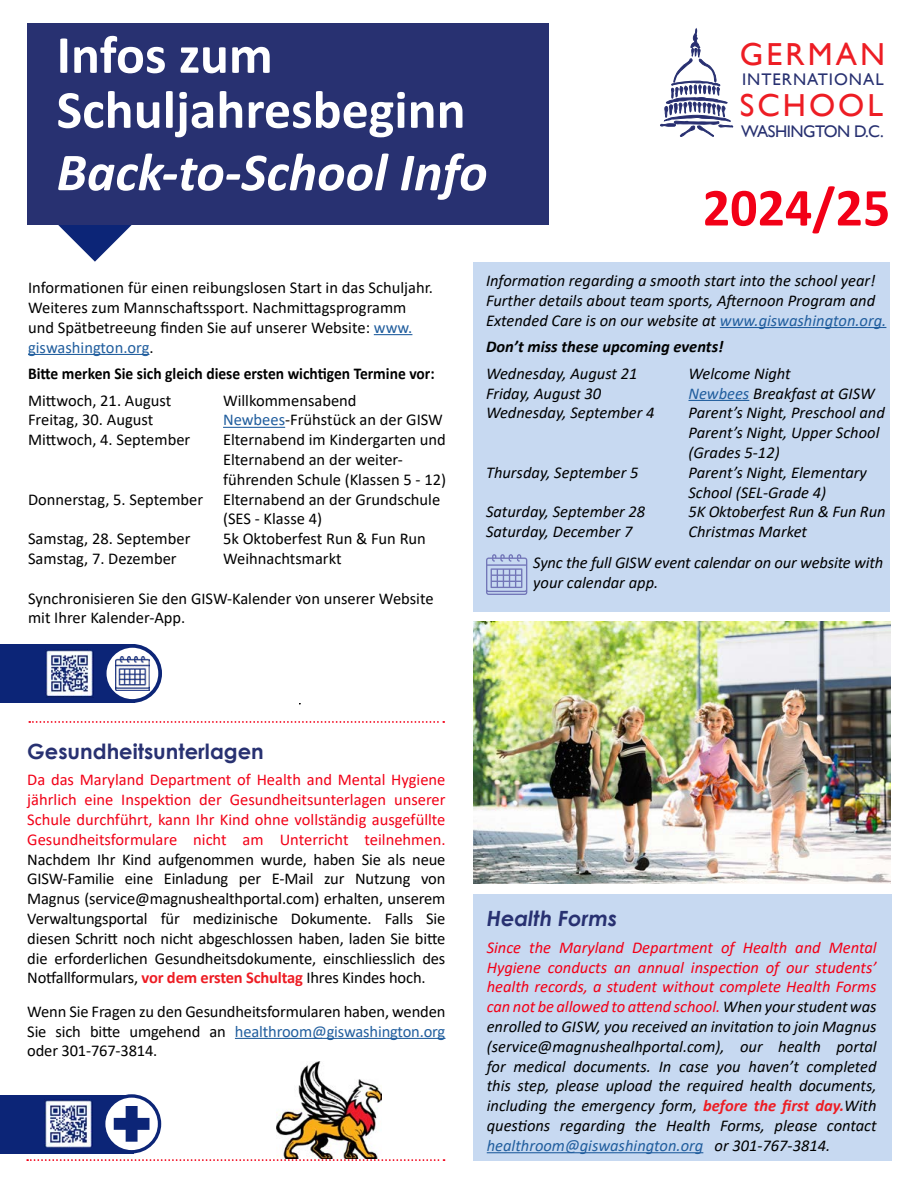
<style>
.page{position:relative;width:918px;height:1188px;background:#fff}
.page>*{position:absolute;margin:0;border:0;box-sizing:border-box;transform-origin:0 0}
.t1{font:700 54px/54.9px "Calibri";color:#fff}
.t2{font:italic 700 54px "Calibri";color:#fff}
.t3{font:700 54px "Calibri";color:#f20017}
.t4{font:31.8px/51.6px "Gill Sans";letter-spacing:.095em;color:#ed1d24}
.t5{font:700 21px "Century Gothic";color:#283171}
.t6{font:italic 700 21px "Century Gothic";color:#283171}
.t7{font:16.8px "Gill Sans";letter-spacing:-.03em;color:#283171}
.t8{font:16.8px "Gill Sans";letter-spacing:.06em;color:#283171}
.t9{font:16.5px/19.8px "Calibri";color:#000;text-align:justify}
.t10{font:italic 16.5px/19.8px "Calibri";color:#000101;text-align:justify}
.t11{font:italic 16.5px/19.8px "Calibri";color:#000}
.t12{font:16.5px/19.8px "Calibri";color:#f20017;text-align:justify}
.t13{font:700 16.5px "Calibri";color:#000101;scale:.94 1}
.t14{font:italic 700 16.5px "Calibri";color:#000101}
.s1{color:#215e9e}
.s2{font-weight:700;color:#ed1d24}
.s3{color:#f20017}
.s4{color:#000}
</style>
<div class="page">
<svg style="left:58px;top:225px;width:74px;height:37px"></svg>
<hr style="left:235px;top:1038px;width:211px;height:1px;background:#215e9e">
<div style="left:473px;top:262px;width:417px;height:349px;background:#c7d9f1"></div>
<div style="left:27px;top:23px;width:522px;height:202px;background:#283171"></div>
<hr style="left:720px;top:327px;width:166px;height:1px;background:#215e9e">
<hr style="left:688px;top:400px;width:61px;height:1px;background:#215e9e">
<hr style="left:374px;top:334px;width:38px;height:1px;background:#215e9e">
<hr style="left:28px;top:354px;width:122px;height:1px;background:#215e9e">
<hr style="left:223px;top:427px;width:62px;height:1px;background:#215e9e">
<img style="left:276px;top:1061px;width:106px;height:98px">
<div style="left:473px;top:894px;width:419px;height:266px;background:#c7d9f1"></div>
<hr style="left:487px;top:1152px;width:216px;height:1px;background:#215e9e">
<svg style="left:660px;top:29px;width:73px;height:108px"></svg>
<svg style="left:486px;top:554px;width:41px;height:41px"></svg>
<svg style="left:29px;top:721px;width:415px;height:2px"></svg>
<svg style="left:27px;top:1159px;width:418px;height:2px"></svg>
<img style="left:473px;top:621px;width:417px;height:262px">
<div style="left:0;top:1095px;width:133px;height:59px;background:#0c2577"></div>
<img style="left:44px;top:1100px;width:48px;height:48px">
<svg style="left:105px;top:1094px;width:56px;height:59px"></svg>
<div style="left:0;top:644px;width:135px;height:59px;background:#0c2577"></div>
<img style="left:45px;top:649px;width:49px;height:48px">
<svg style="left:104px;top:646px;width:54px;height:54px"></svg>
<img style="left:116px;top:657px;width:34px;height:33px">
<div style="left:103px;top:644px;width:59px;height:59px;border:4px solid #0c2577;border-radius:50%"></div>
<h1 class="t1" style="left:57px;top:27px;width:411px">Infos zum<br>Schuljahresbeginn</h1>
<h1 class="t2" style="left:57px;top:134px;width:433px">Back-to-School Info</h1>
<h2 class="t4" style="left:740px;top:29px;width:147px">GERMAN<br>SCHOOL</h2>
<p class="t8" style="left:742px;top:70px;width:143px">INTERNATIONAL</p>
<p class="t7" style="left:741px;top:122px;width:144px">WASHINGTON D.C.</p>
<h1 class="t3" style="left:703px;top:169px;width:189px">2024/25</h1>
<p class="t9" style="left:28px;top:277px;width:406px;text-align:left">Informationen für einen reibungslosen Start in das Schuljahr.<br>Weiteres zum Mannschaftssport. Nachmittagsprogramm und Spätbetreeung finden Sie auf unserer Website: <span class="s1">www. giswashington.org</span>.</p>
<p class="t13" style="left:28px;top:362px;width:434px">Bitte merken Sie sich gleich diese ersten wichtigen Termine vor:</p>
<p class="t9" style="left:28px;top:390px;width:145px">Mittwoch, 21. August</p>
<p class="t9" style="left:223px;top:390px;width:135px">Willkommensabend</p>
<p class="t9" style="left:28px;top:410px;width:127px">Freitag, 30. August</p>
<p class="t9" style="left:223px;top:410px;width:221px"><span class="s1">Newbees</span>-Frühstück an der GISW</p>
<p class="t9" style="left:28px;top:429px;width:164px">Mittwoch, 4. September</p>
<p class="t9" style="left:223px;top:429px;width:224px">Elternabend im Kindergarten und</p>
<p class="t9" style="left:223px;top:449px;width:181px">Elternabend an der weiter-</p>
<p class="t9" style="left:223px;top:469px;width:225px">führenden Schule (Klassen 5 - 12)</p>
<p class="t9" style="left:28px;top:489px;width:414px">Donnerstag, 5. September Elternabend an der Grundschule</p>
<p class="t9" style="left:223px;top:509px;width:101px">(SES - Klasse 4)</p>
<p class="t9" style="left:28px;top:528px;width:164px">Samstag, 28. September</p>
<p class="t9" style="left:223px;top:528px;width:204px">5k Oktoberfest Run &amp; Fun Run</p>
<p class="t9" style="left:28px;top:548px;width:150px">Samstag, 7. Dezember</p>
<p class="t9" style="left:223px;top:548px;width:120px">Weihnachtsmarkt</p>
<p class="t9" style="left:28px;top:588px;width:407px">Synchronisieren Sie den GISW-Kalender von unserer Website mit Ihrer Kalender-App.</p>
<p class="t11" style="left:486px;top:270px;width:402px">Information regarding a smooth start into the school year!<br>Further details about team sports, Afternoon Program and<br>Extended Care is on our website at <span class="s1">www.giswashington.org.</span></p>
<p class="t14" style="left:486px;top:335px;width:239px">Don’t miss these upcoming events!</p>
<p class="t11" style="left:486px;top:363px;width:153px">Wednesday, August 21</p>
<p class="t11" style="left:689px;top:363px;width:104px">Welcome Night</p>
<p class="t11" style="left:486px;top:382px;width:117px">Friday, August 30</p>
<p class="t11" style="left:689px;top:382px;width:188px"><span class="s1">Newbees</span> Breakfast at GISW</p>
<p class="t11" style="left:486px;top:402px;width:170px">Wednesday, September 4</p>
<p class="t11" style="left:689px;top:402px;width:198px">Parent’s Night, Preschool and<br>Parent’s Night, Upper School (Grades 5-12)</p>
<p class="t11" style="left:486px;top:462px;width:154px">Thursday, September 5</p>
<p class="t11" style="left:689px;top:462px;width:180px">Parent’s Night, Elementary<br>School (SEL-Grade 4)</p>
<p class="t11" style="left:486px;top:501px;width:161px">Saturday, September 28</p>
<p class="t11" style="left:689px;top:501px;width:198px">5K Oktoberfest Run &amp; Fun Run</p>
<p class="t11" style="left:486px;top:521px;width:148px">Saturday, December 7</p>
<p class="t11" style="left:533px;top:516px;width:351px;line-height:30.6px;text-indent:155px">Christmas Market<br>Sync the full GISW event calendar on our website with</p>
<p class="t11" style="left:533px;top:571px;width:127px">your calendar app.</p>
<p class="t5" style="left:27px;top:735px;width:238px">Gesundheitsunterlagen</p>
<p class="t12" style="left:27px;top:770px;width:420px">Da das Maryland Department of Health and Mental Hygiene jährlich eine Inspektion der Gesundheitsunterlagen unserer Schule durchführt, kann Ihr Kind ohne vollständig ausgefüllte Gesundheitsformulare nicht am Unterricht teilnehmen.</p>
<p class="t9" style="left:27px;top:849px;width:420px">Nachdem Ihr Kind aufgenommen wurde, haben Sie als neue GISW-Familie eine Einladung per E-Mail zur Nutzung von Magnus (service@magnushealthportal.com) erhalten, unserem Verwaltungsportal für medizinische Dokumente. Falls Sie diesen Schritt noch nicht abgeschlossen haben, laden Sie bitte die erforderlichen Gesundheitsdokumente, einschliesslich des Notfallformulars, <span class="s2">vor dem ersten Schultag</span> Ihres Kindes hoch.</p>
<p class="t9" style="left:27px;top:1001px;width:420px">Wenn Sie Fragen zu den Gesundheitsformularen haben, wenden Sie sich bitte umgehend an <span class="s1">healthroom@giswashington.org </span>oder 301-767-3814.</p>
<p class="t6" style="left:487px;top:903px;width:132px">Health Forms</p>
<p class="t10" style="left:487px;top:937px;width:391px"><span class="s3">Since the Maryland Department of Health and Mental Hygiene conducts an annual inspection of our students’ health records, a student without complete Health Forms can not be allowed to attend school.</span>When your student was enrolled to GISW, you received an invitation to join Magnus (service@magnushealhportal.com), our health portal for medical documents. In case you haven’t completed this step, please upload the required health documents, including the emergency form, <span class="s2">before the first day.</span><span class="s4">With questions regarding the Health Forms, please contact </span><span class="s1">healthroom@giswashington.org</span> <span class="s4">or 301-767-3814.</span></p>
</div>
